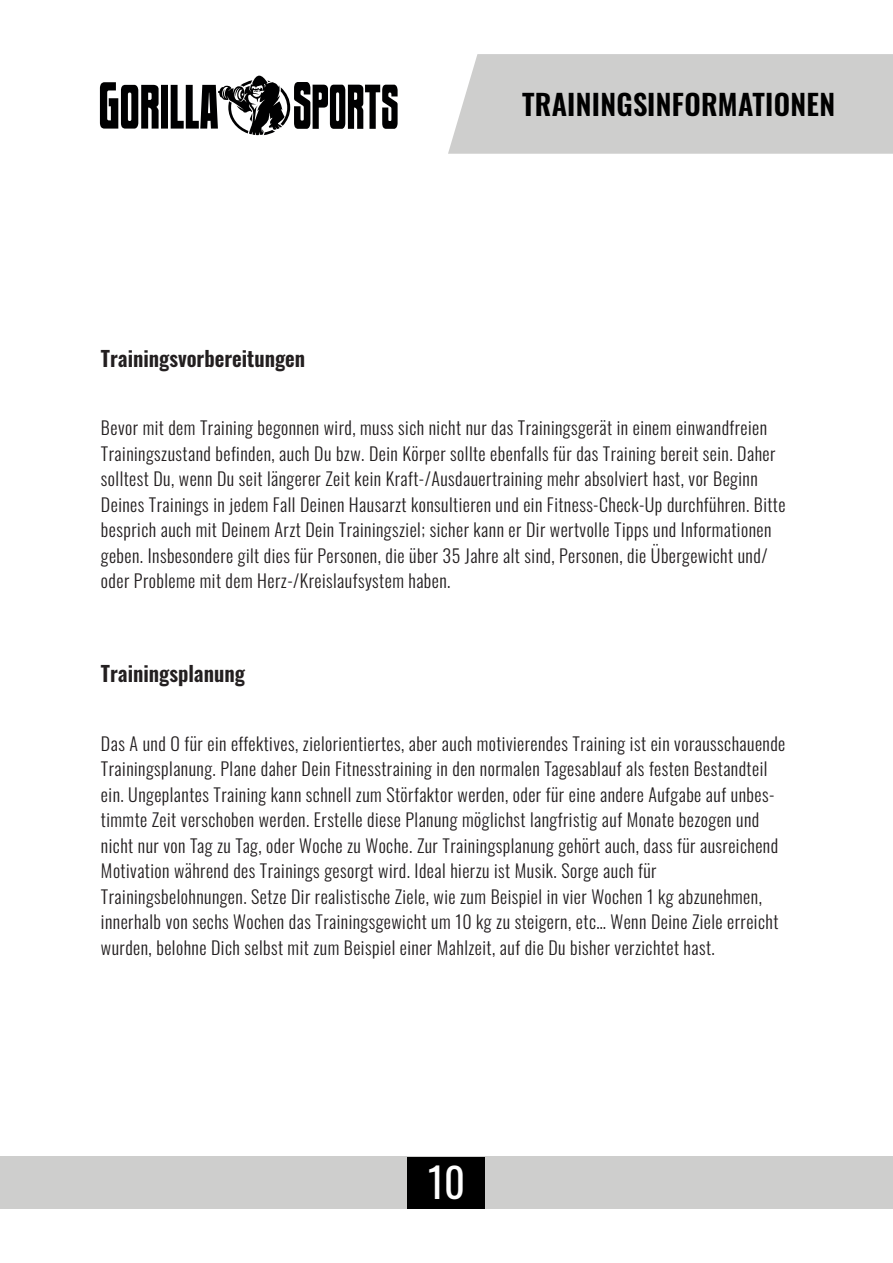
<style>
.page{position:relative;width:893px;height:1263px;background:#fff}
.page>*{position:absolute;margin:0;border:0;box-sizing:border-box;transform-origin:0 0}
.t1{font:40.5px "Oswald";color:#fff}
.t2{font:600 28.5px "Oswald";letter-spacing:.01em;color:#000}
.t3{font:600 21px "Oswald";color:#231f20}
.t4{font:300 18px/25.5px "Oswald";letter-spacing:.025em;color:#231f20}
</style>
<div class="page">
<div style="left:448px;top:54px;width:445px;height:100px;background:#cececd"></div>
<div style="left:0;top:1156px;width:892px;height:53px;background:#cececd"></div>
<div style="left:408px;top:1157px;width:77px;height:51px;background:#000"></div>
<svg style="left:100px;top:76px;width:298px;height:59px"></svg>
<p class="t3" style="left:101px;top:339px;width:206px">Trainingsvorbereitungen</p>
<p class="t2" style="left:522px;top:79px;width:315px">TRAININGSINFORMATIONEN</p>
<p class="t4" style="left:101px;top:413px;width:668px">Bevor mit dem Training begonnen wird, muss sich nicht nur das Trainingsgerät in einem einwandfreien</p>
<p class="t4" style="left:101px;top:439px;width:676px">Trainingszustand befinden, auch Du bzw. Dein Körper sollte ebenfalls für das Training bereit sein. Daher</p>
<p class="t4" style="left:101px;top:465px;width:658px">solltest Du, wenn Du seit längerer Zeit kein Kraft-/Ausdauertraining mehr absolviert hast, vor Beginn</p>
<p class="t4" style="left:101px;top:490px;width:686px">Deines Trainings in jedem Fall Deinen Hausarzt konsultieren und ein Fitness-Check-Up durchführen. Bitte</p>
<p class="t4" style="left:101px;top:516px;width:672px">besprich auch mit Deinem Arzt Dein Trainingsziel; sicher kann er Dir wertvolle Tipps und Informationen</p>
<p class="t4" style="left:101px;top:541px;width:668px">geben. Insbesondere gilt dies für Personen, die über 35 Jahre alt sind, Personen, die Übergewicht und/</p>
<p class="t4" style="left:101px;top:567px;width:351px">oder Probleme mit dem Herz-/Kreislaufsystem haben.</p>
<p class="t3" style="left:101px;top:655px;width:145px">Trainingsplanung</p>
<p class="t4" style="left:101px;top:729px;width:686px">Das A und O für ein effektives, zielorientiertes, aber auch motivierendes Training ist ein vorausschauende</p>
<p class="t4" style="left:101px;top:754px;width:668px">Trainingsplanung. Plane daher Dein Fitnesstraining in den normalen Tagesablauf als festen Bestandteil</p>
<p class="t4" style="left:101px;top:780px;width:675px">ein. Ungeplantes Training kann schnell zum Störfaktor werden, oder für eine andere Aufgabe auf unbes&shy;timmte Zeit verschoben werden. Erstelle diese Planung möglichst langfristig auf Monate bezogen und</p>
<p class="t4" style="left:101px;top:831px;width:679px">nicht nur von Tag zu Tag, oder Woche zu Woche. Zur Trainingsplanung gehört auch, dass für ausreichend</p>
<p class="t4" style="left:101px;top:856px;width:557px">Motivation während des Trainings gesorgt wird. Ideal hierzu ist Musik. Sorge auch für</p>
<p class="t4" style="left:101px;top:882px;width:662px">Trainingsbelohnungen. Setze Dir realistische Ziele, wie zum Beispiel in vier Wochen 1 kg abzunehmen,</p>
<p class="t4" style="left:101px;top:907px;width:679px">innerhalb von sechs Wochen das Trainingsgewicht um 10 kg zu steigern, etc… Wenn Deine Ziele erreicht</p>
<p class="t4" style="left:101px;top:933px;width:615px">wurden, belohne Dich selbst mit zum Beispiel einer Mahlzeit, auf die Du bisher verzichtet hast.</p>
<p class="t1" style="left:428px;top:1147px;width:38px">10</p>
</div>
